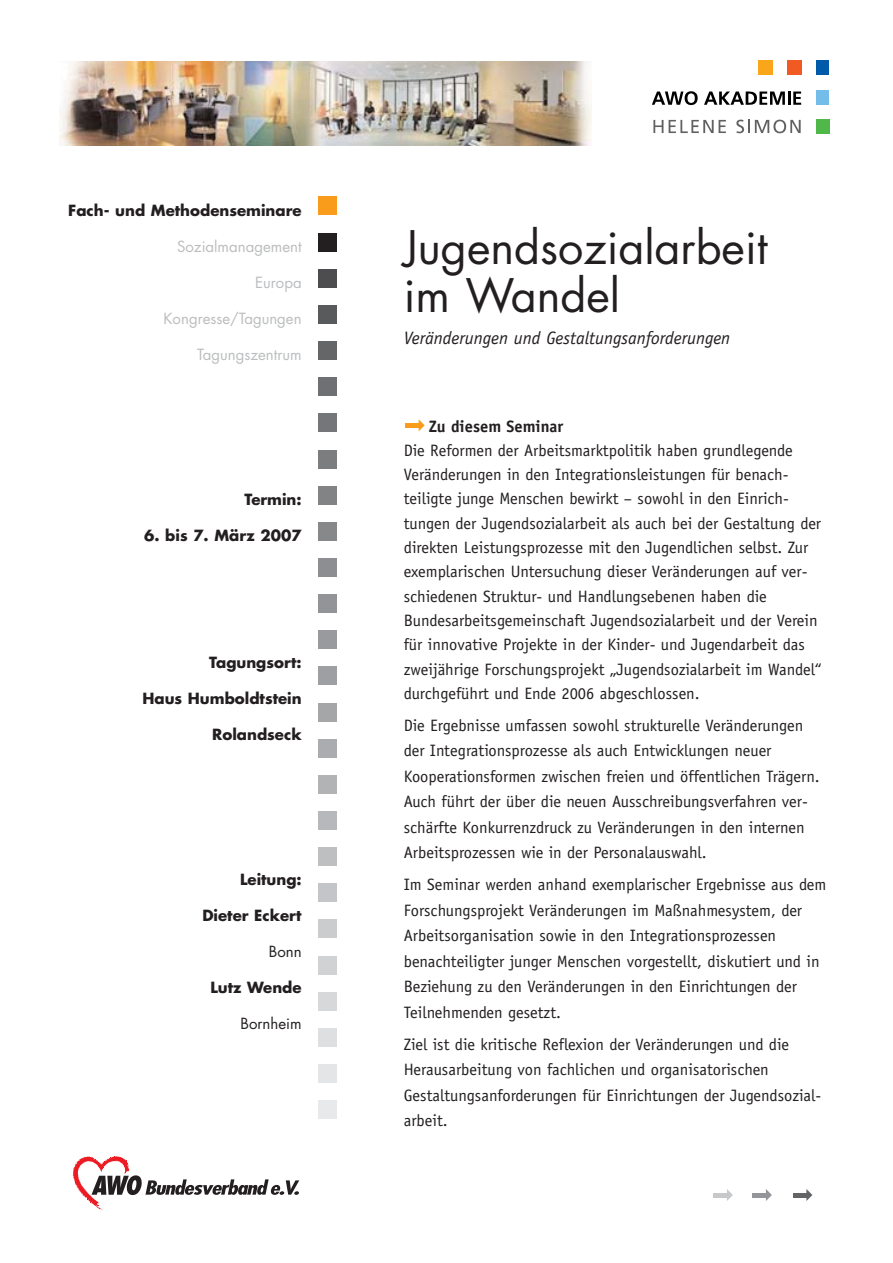
<style>
.page{position:relative;width:893px;height:1263px;background:#fff}
.page>*{position:absolute;margin:0;border:0;box-sizing:border-box;transform-origin:0 0}
.t1{font:45px/48px "Futura";color:#231f20}
.t2{font:italic 18px "Officina Sans";color:#231f20}
.t3{font:16.5px/25.5px "Officina Sans";color:#231f20}
.t4{font:700 16.5px "Officina Sans";color:#231f20}
.t5{font:700 15px "Futura";color:#231f20}
.t6{font:15px "Futura";color:#bbbdbf}
.t7{font:15px "Futura";color:#231f20}
</style>
<div class="page">
<img style="left:59px;top:61px;width:533px;height:84px">
<svg style="left:704px;top:91px;width:97px;height:14px"></svg>
<svg style="left:652px;top:91px;width:46px;height:14px"></svg>
<svg style="left:653px;top:120px;width:10px;height:13px"></svg>
<svg style="left:669px;top:120px;width:57px;height:13px"></svg>
<svg style="left:736px;top:120px;width:65px;height:14px"></svg>
<div style="left:758px;top:61px;width:14px;height:14px;background:#faa61a"></div>
<div style="left:787px;top:61px;width:14px;height:14px;background:#f15a22"></div>
<div style="left:816px;top:61px;width:13px;height:14px;background:#005aaa"></div>
<div style="left:816px;top:90px;width:13px;height:14px;background:#74bde9"></div>
<div style="left:816px;top:119px;width:13px;height:14px;background:#4fb848"></div>
<svg style="left:419px;top:419px;width:6px;height:12px"></svg>
<div style="left:405px;top:423px;width:16px;height:5px;background:#f99c1c"></div>
<div style="left:319px;top:197px;width:18px;height:18px;background:#f99c1c"></div>
<div style="left:319px;top:233px;width:18px;height:18px;background:#231f20"></div>
<div style="left:319px;top:269px;width:18px;height:18px;background:#4d4d4f"></div>
<div style="left:319px;top:305px;width:18px;height:19px;background:#595a5c"></div>
<div style="left:319px;top:341px;width:18px;height:19px;background:#646668"></div>
<div style="left:319px;top:378px;width:18px;height:18px;background:#6f7073"></div>
<div style="left:319px;top:414px;width:18px;height:18px;background:#757679"></div>
<div style="left:319px;top:450px;width:18px;height:18px;background:#7b7d7f"></div>
<div style="left:319px;top:486px;width:18px;height:18px;background:#818385"></div>
<div style="left:319px;top:522px;width:18px;height:18px;background:#86888a"></div>
<div style="left:319px;top:558px;width:18px;height:19px;background:#8c8e91"></div>
<div style="left:319px;top:594px;width:18px;height:19px;background:#929497"></div>
<div style="left:319px;top:631px;width:18px;height:18px;background:#989a9d"></div>
<div style="left:319px;top:667px;width:18px;height:18px;background:#9d9fa2"></div>
<div style="left:319px;top:703px;width:18px;height:18px;background:#a4a6a8"></div>
<div style="left:319px;top:739px;width:18px;height:18px;background:#aaacaf"></div>
<div style="left:319px;top:775px;width:18px;height:18px;background:#b1b3b5"></div>
<div style="left:319px;top:811px;width:18px;height:19px;background:#b6b8bb"></div>
<div style="left:319px;top:847px;width:18px;height:19px;background:#bdbfc1"></div>
<div style="left:319px;top:884px;width:18px;height:18px;background:#c4c5c8"></div>
<div style="left:319px;top:920px;width:18px;height:18px;background:#caccce"></div>
<div style="left:319px;top:956px;width:18px;height:18px;background:#d0d2d3"></div>
<div style="left:319px;top:992px;width:18px;height:18px;background:#d7d8da"></div>
<div style="left:319px;top:1028px;width:18px;height:18px;background:#dddfe0"></div>
<div style="left:319px;top:1064px;width:18px;height:18px;background:#e4e5e6"></div>
<div style="left:319px;top:1100px;width:18px;height:19px;background:#e8e9ea"></div>
<svg style="left:727px;top:1189px;width:6px;height:12px"></svg>
<div style="left:713px;top:1192px;width:16px;height:5px;background:#c6c8ca"></div>
<svg style="left:766px;top:1189px;width:6px;height:12px"></svg>
<div style="left:752px;top:1192px;width:16px;height:5px;background:#939598"></div>
<svg style="left:806px;top:1189px;width:6px;height:12px"></svg>
<div style="left:793px;top:1192px;width:15px;height:5px;background:#636466"></div>
<svg style="left:73px;top:1156px;width:226px;height:54px"></svg>
<p class="t5" style="left:68px;top:203px;width:235px">Fach- und Methodenseminare</p>
<p class="t6" style="left:177px;top:239px;width:126px">Sozialmanagement</p>
<p class="t6" style="left:255px;top:275px;width:48px">Europa</p>
<p class="t6" style="left:163px;top:312px;width:140px">Kongresse/Tagungen</p>
<p class="t6" style="left:197px;top:348px;width:106px">Tagungszentrum</p>
<p class="t5" style="left:244px;top:492px;width:59px">Termin:</p>
<p class="t5" style="left:144px;top:529px;width:159px">6. bis 7. März 2007</p>
<p class="t5" style="left:209px;top:655px;width:94px">Tagungsort:</p>
<p class="t5" style="left:142px;top:691px;width:161px">Haus Humboldtstein</p>
<p class="t5" style="left:212px;top:727px;width:91px">Rolandseck</p>
<p class="t5" style="left:240px;top:872px;width:63px">Leitung:</p>
<p class="t5" style="left:202px;top:908px;width:101px">Dieter Eckert</p>
<p class="t7" style="left:269px;top:944px;width:34px">Bonn</p>
<p class="t5" style="left:210px;top:980px;width:93px">Lutz Wende</p>
<p class="t7" style="left:241px;top:1017px;width:63px">Bornheim</p>
<h1 class="t1" style="left:404px;top:228px;width:365px">Jugendsozialarbeit im Wandel</h1>
<p class="t2" style="left:404px;top:331px;width:328px">Veränderungen und Gestaltungsanforderungen</p>
<p class="t4" style="left:429px;top:420px;width:136px">Zu diesem Seminar</p>
<p class="t3" style="left:404px;top:439px;width:419px;line-height:24.3px">Die Reformen der Arbeitsmarktpolitik haben grundlegende Veränderungen in den Integrationsleistungen für benach&shy;teiligte junge Menschen bewirkt – sowohl in den Einrich&shy;tungen der Jugendsozialarbeit als auch bei der Gestaltung der direkten Leistungsprozesse mit den Jugendlichen selbst. Zur exemplarischen Untersuchung dieser Veränderungen auf ver&shy;schiedenen Struktur- und Handlungsebenen haben die Bundesarbeitsgemeinschaft Jugendsozialarbeit und der Verein für innovative Projekte in der Kinder- und Jugendarbeit das zweijährige Forschungsprojekt „Jugendsozialarbeit im Wandel“ durchgeführt und Ende 2006 abgeschlossen.</p>
<p class="t3" style="left:404px;top:714px;width:418px">Die Ergebnisse umfassen sowohl strukturelle Veränderungen der Integrationsprozesse als auch Entwicklungen neuer Kooperationsformen zwischen freien und öffentlichen Trägern.<br>Auch führt der über die neuen Ausschreibungsverfahren ver&shy;schärfte Konkurrenzdruck zu Veränderungen in den internen Arbeitsprozessen wie in der Personalauswahl.</p>
<p class="t3" style="left:404px;top:873px;width:424px">Im Seminar werden anhand exemplarischer Ergebnisse aus dem Forschungsprojekt Veränderungen im Maßnahmesystem, der Arbeitsorganisation sowie in den Integrationsprozessen benachteiligter junger Menschen vorgestellt, diskutiert und in Beziehung zu den Veränderungen in den Einrichtungen der Teilnehmenden gesetzt.</p>
<p class="t3" style="left:404px;top:1032px;width:419px">Ziel ist die kritische Reflexion der Veränderungen und die Herausarbeitung von fachlichen und organisatorischen Gestaltungsanforderungen für Einrichtungen der Jugendsozial&shy;arbeit.</p>
</div>
